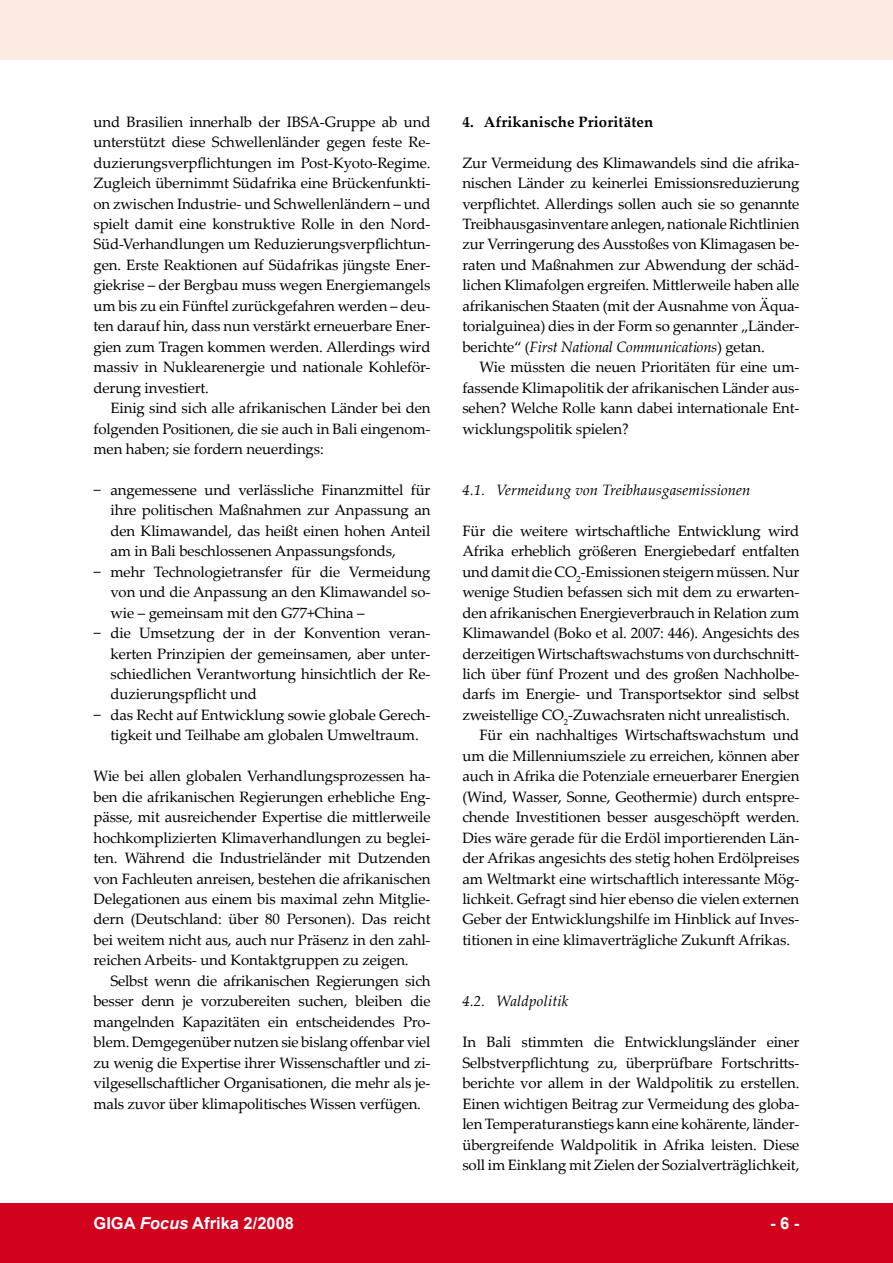
<style>
.page{position:relative;width:893px;height:1263px;background:#fff}
.page>*{position:absolute;margin:0;border:0;box-sizing:border-box;transform-origin:0 0}
.t1{font:700 16.5px "Arial";color:#fff}
.t2{font:15px/20.4px "Palatino Linotype";letter-spacing:-.01em;color:#000;text-align:justify}
.t3{font:italic 15px "Palatino Linotype";letter-spacing:.01em;color:#000}
.t4{font:700 15px "Palatino Linotype";letter-spacing:.01em;color:#000}
.s1{font-style:italic}
</style>
<div class="page">
<div style="left:0;top:1203px;width:893px;height:60px;background:#d2011e"></div>
<div style="left:0;top:0;width:893px;height:60px;background:#fbebe3"></div>
<p class="t2" style="left:94px;top:111px;width:338px">und Brasilien innerhalb der IBSA-Gruppe ab und unterstützt diese Schwellenländer gegen feste Re&shy;duzierungsverpflichtungen im Post-Kyoto-Regime.<br>Zugleich übernimmt Südafrika eine Brückenfunkti&shy;on zwischen Industrie- und Schwellenländern – und spielt damit eine konstruktive Rolle in den Nord-Süd-Verhandlungen um Reduzierungsverpflichtun&shy;gen. Erste Reaktionen auf Südafrikas jüngste Ener&shy;giekrise – der Bergbau muss wegen Energiemangels um bis zu ein Fünftel zurückgefahren werden – deu&shy;ten darauf hin, dass nun verstärkt erneuerbare Ener&shy;gien zum Tragen kommen werden. Allerdings wird massiv in Nuklearenergie und nationale Kohleför&shy;derung investiert.</p>
<p class="t2" style="left:94px;top:397px;width:338px;text-indent:17px">Einig sind sich alle afrikanischen Länder bei den folgenden Positionen, die sie auch in Bali eingenom&shy;men haben; sie fordern neuerdings:</p>
<p class="t2" style="left:111px;top:479px;width:321px;text-align:left">angemessene und verlässliche Finanzmittel für ihre politischen Maßnahmen zur Anpassung an den Klimawandel, das heißt einen hohen Anteil am in Bali beschlossenen Anpassungsfonds, mehr Technologietransfer für die Vermeidung von und die Anpassung an den Klimawandel so&shy;wie – gemeinsam mit den G77+China –<br>die Umsetzung der in der Konvention veran&shy;kerten Prinzipien der gemeinsamen, aber unter&shy;schiedlichen Verantwortung hinsichtlich der Re&shy;duzierungspflicht und<br>das Recht auf Entwicklung sowie globale Gerech&shy;tigkeit und Teilhabe am globalen Umweltraum.</p>
<p class="t2" style="left:94px;top:765px;width:339px">Wie bei allen globalen Verhandlungsprozessen ha&shy;ben die afrikanischen Regierungen erhebliche Eng&shy;pässe, mit ausreichender Expertise die mittlerweile hochkomplizierten Klimaverhandlungen zu beglei&shy;ten. Während die Industrieländer mit Dutzenden von Fachleuten anreisen, bestehen die afrikanischen Delegationen aus einem bis maximal zehn Mitglie&shy;dern (Deutschland: über 80 Personen). Das reicht bei weitem nicht aus, auch nur Präsenz in den zahl&shy;reichen Arbeits- und Kontaktgruppen zu zeigen.</p>
<p class="t2" style="left:94px;top:970px;width:338px;text-indent:17px">Selbst wenn die afrikanischen Regierungen sich besser denn je vorzubereiten suchen, bleiben die mangelnden Kapazitäten ein entscheidendes Pro&shy;blem. Demgegenüber nutzen sie bislang offenbar viel zu wenig die Expertise ihrer Wissenschaftler und zi&shy;vilgesellschaftlicher Organisationen, die mehr als je&shy;mals zuvor über klimapolitisches Wissen verfügen.</p>
<p class="t2" style="left:94px;top:479px;width:9px">−</p>
<p class="t2" style="left:94px;top:561px;width:9px">−</p>
<p class="t2" style="left:94px;top:622px;width:9px">−</p>
<p class="t2" style="left:94px;top:704px;width:9px">−</p>
<p class="t4" style="left:462px;top:111px;width:192px">4. Afrikanische Prioritäten</p>
<p class="t2" style="left:462px;top:152px;width:338px">Zur Vermeidung des Klimawandels sind die afrika&shy;nischen Länder zu keinerlei Emissionsreduzierung verpflichtet. Allerdings sollen auch sie so genannte Treibhausgasinventare anlegen, nationale Richtlinien zur Verringerung des Ausstoßes von Klimagasen be&shy;raten und Maßnahmen zur Abwendung der schäd&shy;lichen Klimafolgen ergreifen. Mittlerweile haben alle afrikanischen Staaten (mit der Ausnahme von Äqua&shy;torialguinea) dies in der Form so genannter „Länder&shy;berichte“ (<span class="s1">First National Communications</span>) getan.</p>
<p class="t2" style="left:462px;top:356px;width:339px;text-indent:17px">Wie müssten die neuen Prioritäten für eine um&shy;fassende Klimapolitik der afrikanischen Länder aus&shy;sehen? Welche Rolle kann dabei internationale Ent&shy;wicklungspolitik spielen?</p>
<p class="t3" style="left:462px;top:479px;width:290px">4.1. Vermeidung von Treibhausgasemissionen</p>
<p class="t2" style="left:462px;top:520px;width:338px">Für die weitere wirtschaftliche Entwicklung wird</p>
<p class="t2" style="left:462px;top:540px;width:338px">Afrika erheblich größeren Energiebedarf entfalten</p>
<p class="t2" style="left:462px;top:561px;width:338px">und damit die CO<sub>2</sub>-Emissionen steigern müssen. Nur</p>
<p class="t2" style="left:462px;top:581px;width:338px">wenige Studien befassen sich mit dem zu erwarten-</p>
<p class="t2" style="left:462px;top:602px;width:338px">den afrikanischen Energieverbrauch in Relation zum</p>
<p class="t2" style="left:462px;top:622px;width:339px">Klimawandel (Boko et al. 2007: 446). Angesichts des</p>
<p class="t2" style="left:462px;top:643px;width:338px">derzeitigen Wirtschaftswachstums von durchschnitt-</p>
<p class="t2" style="left:462px;top:663px;width:338px">lich über fünf Prozent und des großen Nachholbe-</p>
<p class="t2" style="left:462px;top:684px;width:338px">darfs im Energie- und Transportsektor sind selbst</p>
<p class="t2" style="left:462px;top:704px;width:329px">zweistellige CO<sub>2</sub>-Zuwachsraten nicht unrealistisch.</p>
<p class="t2" style="left:479px;top:724px;width:321px">Für ein nachhaltiges Wirtschaftswachstum und</p>
<p class="t2" style="left:462px;top:745px;width:339px">um die Millenniumsziele zu erreichen, können aber</p>
<p class="t2" style="left:462px;top:765px;width:338px">auch in Afrika die Potenziale erneuerbarer Energien</p>
<p class="t2" style="left:462px;top:786px;width:338px">(Wind, Wasser, Sonne, Geothermie) durch entspre-</p>
<p class="t2" style="left:462px;top:806px;width:339px">chende Investitionen besser ausgeschöpft werden.</p>
<p class="t2" style="left:462px;top:827px;width:338px">Dies wäre gerade für die Erdöl importierenden Län-</p>
<p class="t2" style="left:462px;top:847px;width:339px">der Afrikas angesichts des stetig hohen Erdölpreises</p>
<p class="t2" style="left:462px;top:868px;width:338px">am Weltmarkt eine wirtschaftlich interessante Mög-</p>
<p class="t2" style="left:462px;top:888px;width:338px">lichkeit. Gefragt sind hier ebenso die vielen externen</p>
<p class="t2" style="left:462px;top:908px;width:338px">Geber der Entwicklungshilfe im Hinblick auf Inves-</p>
<p class="t2" style="left:462px;top:929px;width:329px">titionen in eine klimaverträgliche Zukunft Afrikas.</p>
<p class="t3" style="left:462px;top:990px;width:108px">4.2. Waldpolitik</p>
<p class="t2" style="left:462px;top:1031px;width:338px">In Bali stimmten die Entwicklungsländer einer Selbstverpflichtung zu, überprüfbare Fortschritts&shy;berichte vor allem in der Waldpolitik zu erstellen.<br>Einen wichtigen Beitrag zur Vermeidung des globa&shy;len Temperaturanstiegs kann eine kohärente, länder&shy;übergreifende Waldpolitik in Afrika leisten. Diese soll im Einklang mit Zielen der Sozialverträglichkeit,</p>
<p class="t1" style="left:94px;top:1212px;width:202px">GIGA <span class="s1">Focus</span> Afrika 2/2008</p>
<p class="t1" style="left:770px;top:1212px;width:31px">- -</p>
</div>
